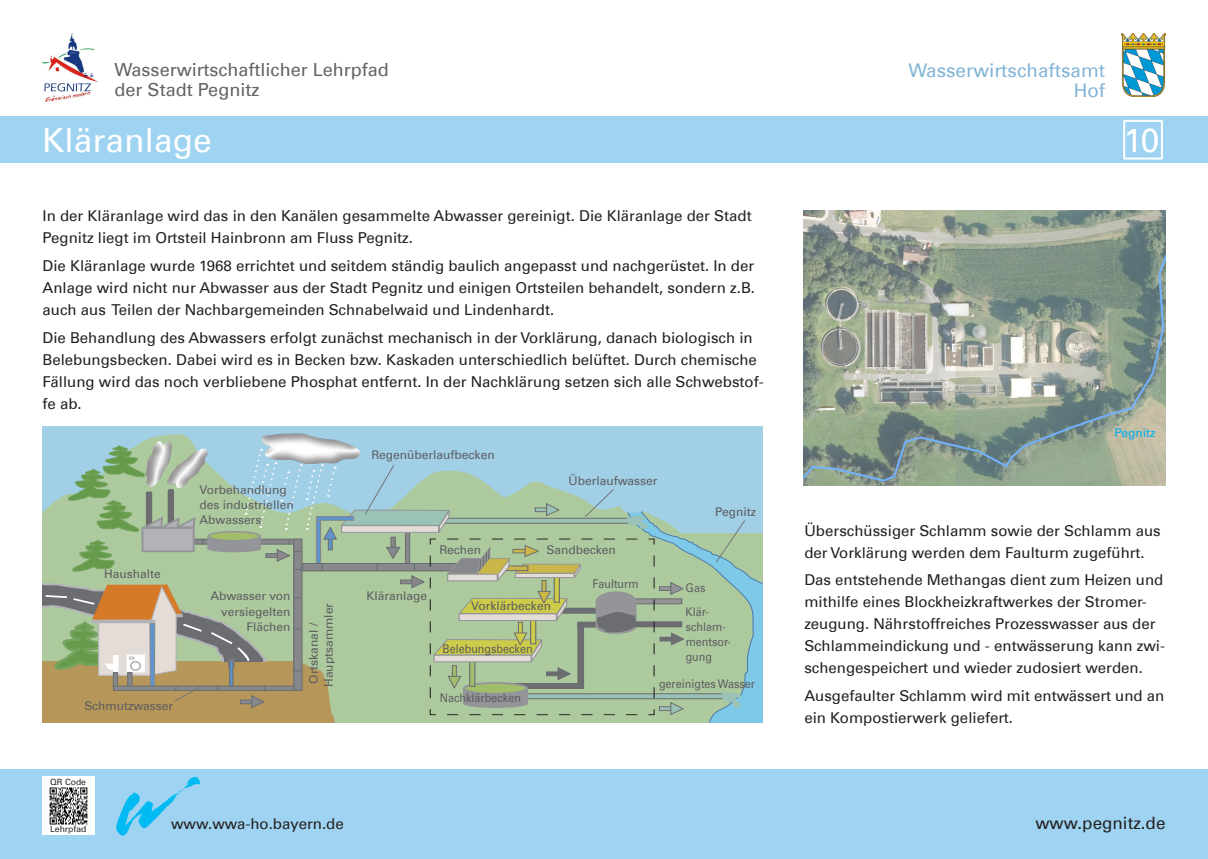
<style>
.page{position:relative;width:1208px;height:859px;background:#fff}
.page>*{position:absolute;margin:0;border:0;box-sizing:border-box;transform-origin:0 0}
.t1{font:33.5px "Univers Com 55 Roman";color:#fff}
.t2{font:18.9px/19.1px "Univers Com 55 Roman";color:#82b5d7;text-align:right}
.t3{font:18.1px/20.1px "Univers Com 55 Roman";color:#636366}
.t4{font:17px "Univers Com 55 Roman";color:#231f20}
.t5{font:15px/22px "Univers Com 55 Roman";color:#231f20}
.t6{font:12px/15px "Univers Com 55 Roman";color:#5c5c5f}
.t7{font:12px/15px "Univers Com 55 Roman";color:#5c5c5f;scale:.9 1}
.t8{font:12px "Univers Com 55 Roman";color:#00aeef}
.t9{font:8.6px "Univers Com 55 Roman";color:#231f20}
</style>
<div class="page">
<div style="left:0;top:769px;width:1208px;height:90px;background:#9ed3f1"></div>
<img style="left:1121px;top:34px;width:44px;height:62px">
<img style="left:43px;top:33px;width:54px;height:69px">
<svg style="left:116px;top:777px;width:84px;height:59px"></svg>
<div style="left:43px;top:777px;width:52px;height:58px;background:#fff"></div>
<img style="left:49px;top:787px;width:39px;height:38px">
<div style="left:0;top:116px;width:1208px;height:47px;background:#9ed3f1"></div>
<div style="left:1123px;top:120px;width:39px;height:40px;border:2px solid #fff"></div>
<img style="left:803px;top:210px;width:362px;height:275px">
<div style="left:43px;top:427px;width:720px;height:133px;background:#a0cfe6"></div>
<svg style="left:43px;top:433px;width:720px;height:290px"></svg>
<p class="t3" style="left:114px;top:60px;width:276px">Wasserwirtschaftlicher Lehrpfad der Stadt Pegnitz</p>
<p class="t2" style="left:908px;top:61px;width:198px">Wasserwirtschaftsamt<br>Hof</p>
<h1 class="t1" style="left:42px;top:120px;width:171px">Kläranlage</h1>
<h1 class="t1" style="left:1124px;top:120px;width:37px">10</h1>
<p class="t5" style="left:43px;top:205px;width:711px">In der Kläranlage wird das in den Kanälen gesammelte Abwasser gereinigt. Die Kläranlage der Stadt<br>Pegnitz liegt im Ortsteil Hainbronn am Fluss Pegnitz.</p>
<p class="t5" style="left:43px;top:254px;width:714px;text-align:justify">Die Kläranlage wurde 1968 errichtet und seitdem ständig baulich angepasst und nachgerüstet. In der Anlage wird nicht nur Abwasser aus der Stadt Pegnitz und einigen Ortsteilen behandelt, sondern z.B. auch aus Teilen der Nachbargemeinden Schnabelwaid und Lindenhardt.</p>
<p class="t5" style="left:43px;top:326px;width:722px">Die Behandlung des Abwassers erfolgt zunächst mechanisch in der Vorklärung, danach biologisch in Belebungsbecken. Dabei wird es in Becken bzw. Kaskaden unterschiedlich belüftet. Durch chemische Fällung wird das noch verbliebene Phosphat entfernt. In der Nachklärung setzen sich alle Schwebstof&shy;fe ab.</p>
<p class="t6" style="left:104px;top:566px;width:58px">Haushalte</p>
<p class="t6" style="left:84px;top:699px;width:90px">Schmutzwasser</p>
<p class="t6" style="left:200px;top:482px;width:96px">Vorbehandlung des industriellen<br>Abwassers</p>
<p class="t6" style="left:210px;top:589px;width:82px;text-align:right">Abwasser von versiegelten<br>Flächen</p>
<p class="t6" style="left:306px;top:687px;width:85px;rotate:-90deg">Ortskanal /<br>Hauptsammler</p>
<p class="t9" style="left:50px;top:777px;width:37px">QR Code</p>
<p class="t6" style="left:371px;top:448px;width:125px">Regenüberlaufbecken</p>
<p class="t6" style="left:568px;top:473px;width:90px">Überlaufwasser</p>
<p class="t6" style="left:439px;top:542px;width:43px">Rechen</p>
<p class="t6" style="left:546px;top:542px;width:71px">Sandbecken</p>
<p class="t6" style="left:715px;top:504px;width:42px">Pegnitz</p>
<p class="t6" style="left:366px;top:589px;width:62px">Kläranlage</p>
<p class="t6" style="left:471px;top:598px;width:81px">Vorklärbecken</p>
<p class="t7" style="left:442px;top:642px;width:102px">Belebungsbecken</p>
<p class="t7" style="left:440px;top:691px;width:92px">Nachklärbecken</p>
<p class="t7" style="left:592px;top:576px;width:53px">Faulturm</p>
<p class="t7" style="left:685px;top:576px;width:27px;line-height:23.8px">Gas<br>Klär-</p>
<p class="t7" style="left:685px;top:619px;width:52px">schlam&shy;mentsor&shy;gung</p>
<p class="t7" style="left:659px;top:676px;width:108px">gereinigtes Wasser</p>
<p class="t8" style="left:1114px;top:426px;width:42px">Pegnitz</p>
<p class="t5" style="left:804px;top:519px;width:358px">Überschüssiger Schlamm sowie der Schlamm aus der Vorklärung werden dem Faulturm zugeführt.</p>
<p class="t5" style="left:804px;top:569px;width:362px">Das entstehende Methangas dient zum Heizen und mithilfe eines Blockheizkraftwerkes der Stromer&shy;zeugung. Nährstoffreiches Prozesswasser aus der Schlammeindickung und - entwässerung kann zwi&shy;schengespeichert und wieder zudosiert werden.</p>
<p class="t5" style="left:804px;top:685px;width:361px">Ausgefaulter Schlamm wird mit entwässert und an ein Kompostierwerk geliefert.</p>
<p class="t9" style="left:50px;top:824px;width:38px">Lehrpfad</p>
<p class="t5" style="left:171px;top:812px;width:174px">www.wwa-ho.bayern.de</p>
<p class="t4" style="left:1035px;top:813px;width:131px">www.pegnitz.de</p>
</div>
